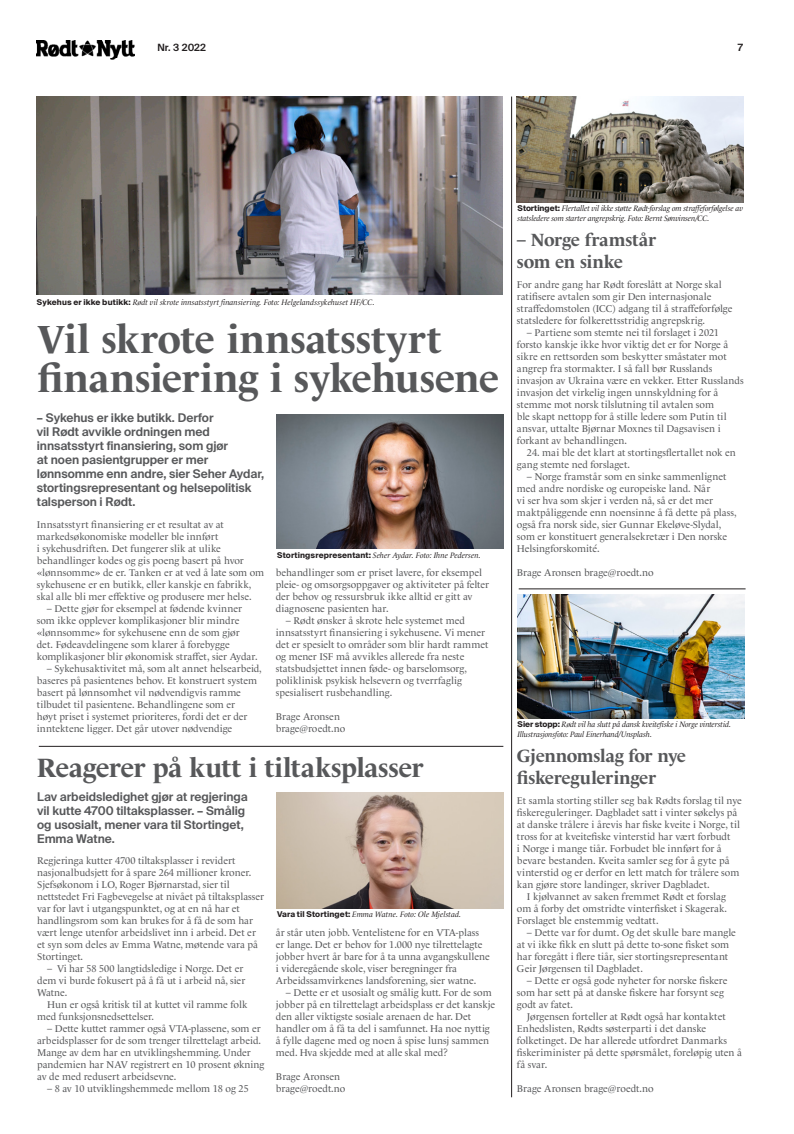
<style>
.page{position:relative;width:794px;height:1134px;background:#fff}
.page>*{position:absolute;margin:0;border:0;box-sizing:border-box;transform-origin:0 0}
.notis_STOR_overskrif{font:700 40px/39px "Le Monde Livre Std";letter-spacing:-.01em;color:#57585a}
.notis_STOR_overskrif-2{font:700 27px "Le Monde Livre Std";letter-spacing:-.015em;color:#57585a}
.NOTIS_OVERKRIFT{font:700 18px/22px "Le Monde Livre Std";letter-spacing:-.02em;color:#57585a}
.notis_ingress{font:600 12px/14px "Suisse Intl";letter-spacing:-.005em;color:#57585a}
.NOTIS_brød{font:10px/12px "Le Monde Livre Std";color:#57585a}
.t1{font:600 10px "Suisse Intl";letter-spacing:.005em;color:#231f20}
.bildetekst{font:italic 8px/9.6px "Le Monde Livre Std";letter-spacing:-.01em;color:#231f20}
.s1{font-family:"Suisse Intl";font-weight:700;font-style:normal}
</style>
<div class="page">
<img style="left:37px;top:41px;width:98px;height:18px">
<img style="left:37px;top:96px;width:465px;height:199px">
<hr style="left:511px;top:97px;width:1px;height:1000px;background:#231f20">
<hr style="left:519px;top:589px;width:226px;height:1px;background:#231f20">
<hr style="left:39px;top:746px;width:464px;height:1px;background:#231f20">
<img style="left:517px;top:96px;width:227px;height:106px">
<img style="left:276px;top:792px;width:227px;height:116px">
<img style="left:276px;top:414px;width:227px;height:135px">
<img style="left:517px;top:594px;width:227px;height:124px">
<p class="t1" style="left:157px;top:42px;width:50px">Nr. 3 2022</p>
<p class="t1" style="left:738px;top:42px;width:7px">7</p>
<p class="bildetekst" style="left:37px;top:297px;width:339px"><span class="s1">Sykehus er ikke butikk:</span> Rødt vil skrote innsatsstyrt finansiering. Foto: Helgelandssykehuset HF/CC.</p>
<p class="notis_STOR_overskrif" style="left:37px;top:320px;width:463px">Vil skrote innsatsstyrt finansiering i sykehusene</p>
<p class="notis_ingress" style="left:37px;top:411px;width:229px">– Sykehus er ikke butikk. Derfor<br>vil Rødt avvikle ordningen med innsatsstyrt finansiering, som gjør<br>at noen pasientgrupper er mer lønnsomme enn andre, sier Seher Aydar, stortingsrepresentant og helsepolitisk talsperson i Rødt.</p>
<p class="NOTIS_brød" style="left:37px;top:519px;width:229px">Innsatsstyrt finansiering er et resultat av at markedsøkonomiske modeller ble innført<br>i sykehusdriften. Det fungerer slik at ulike behandlinger kodes og gis poeng basert på hvor «lønnsomme» de er. Tanken er at ved å late som om sykehusene er en butikk, eller kanskje en fabrikk, skal alle bli mer effektive og produsere mer helse.</p>
<p class="NOTIS_brød" style="left:37px;top:603px;width:222px;text-indent:10px">– Dette gjør for eksempel at fødende kvinner som ikke opplever komplikasjoner blir mindre «lønnsomme» for sykehusene enn de som gjør det. Fødeavdelingene som klarer å forebygge komplikasjoner blir økonomisk straffet, sier Aydar.</p>
<p class="NOTIS_brød" style="left:37px;top:663px;width:226px;text-indent:10px">– Sykehusaktivitet må, som alt annet helsearbeid, baseres på pasientenes behov. Et konstruert system basert på lønnsomhet vil nødvendigvis ramme tilbudet til pasientene. Behandlingene som er<br>høyt priset i systemet prioriteres, fordi det er der inntektene ligger. Det går utover nødvendige</p>
<p class="bildetekst" style="left:277px;top:551px;width:205px"><span class="s1">Stortingsrepresentant:</span> Seher Aydar. Foto: Ihne Pedersen.</p>
<p class="NOTIS_brød" style="left:276px;top:567px;width:215px">behandlinger som er priset lavere, for eksempel pleie- og omsorgsoppgaver og aktiviteter på felter der behov og ressursbruk ikke alltid er gitt av diagnosene pasienten har.</p>
<p class="NOTIS_brød" style="left:276px;top:615px;width:214px;text-indent:10px">– Rødt ønsker å skrote hele systemet med innsatsstyrt finansiering i sykehusene. Vi mener det er spesielt to områder som blir hardt rammet og mener ISF må avvikles allerede fra neste statsbudsjettet innen føde- og barselomsorg, poliklinisk psykisk helsevern og tverrfaglig spesialisert rusbehandling.</p>
<p class="NOTIS_brød" style="left:276px;top:711px;width:66px">Brage Aronsen</p>
<p class="NOTIS_brød" style="left:276px;top:723px;width:71px">brage@roedt.no</p>
<p class="notis_STOR_overskrif-2" style="left:37px;top:751px;width:388px">Reagerer på kutt i tiltaksplasser</p>
<p class="notis_ingress" style="left:37px;top:790px;width:212px">Lav arbeidsledighet gjør at regjeringa vil kutte 4700 tiltaksplasser. – Smålig og usosialt, mener vara til Stortinget, Emma Watne.</p>
<p class="NOTIS_brød" style="left:37px;top:855px;width:228px">Regjeringa kutter 4700 tiltaksplasser i revidert nasjonalbudsjett for å spare 264 millioner kroner.<br>Sjefsøkonom i LO, Roger Bjørnarstad, sier til nettstedet Fri Fagbevegelse at nivået på tiltaksplasser var for lavt i utgangspunktet, og at en nå har et handlingsrom som kan brukes for å få de som har vært lenge utenfor arbeidslivet inn i arbeid. Det er et syn som deles av Emma Watne, møtende vara på Stortinget.</p>
<p class="NOTIS_brød" style="left:37px;top:963px;width:210px;text-indent:10px">– Vi har 58 500 langtidsledige i Norge. Det er dem vi burde fokusert på å få ut i arbeid nå, sier<br>Watne.</p>
<p class="NOTIS_brød" style="left:37px;top:999px;width:212px;text-indent:10px">Hun er også kritisk til at kuttet vil ramme folk med funksjonsnedsettelser.</p>
<p class="NOTIS_brød" style="left:37px;top:1023px;width:229px;text-indent:10px">– Dette kuttet rammer også VTA-plassene, som er arbeidsplasser for de som trenger tilrettelagt arbeid.<br>Mange av dem har en utviklingshemming. Under pandemien har NAV registrert en 10 prosent økning av de med redusert arbeidsevne.</p>
<p class="NOTIS_brød" style="left:47px;top:1083px;width:203px">– 8 av 10 utviklingshemmede mellom 18 og 25</p>
<p class="bildetekst" style="left:277px;top:909px;width:186px"><span class="s1">Vara til Stortinget:</span> Emma Watne. Foto: Ole Mjelstad.</p>
<p class="NOTIS_brød" style="left:276px;top:927px;width:215px">år står uten jobb. Ventelistene for en VTA-plass er lange. Det er behov for 1.000 nye tilrettelagte jobber hvert år bare for å ta unna avgangskullene i videregående skole, viser beregninger fra Arbeidssamvirkenes landsforening, sier watne.</p>
<p class="NOTIS_brød" style="left:276px;top:987px;width:221px;text-indent:10px">– Dette er et usosialt og smålig kutt. For de som jobber på en tilrettelagt arbeidsplass er det kanskje den aller viktigste sosiale arenaen de har. Det handler om å få ta del i samfunnet. Ha noe nyttig å fylle dagene med og noen å spise lunsj sammen med. Hva skjedde med at alle skal med?</p>
<p class="NOTIS_brød" style="left:276px;top:1071px;width:66px">Brage Aronsen</p>
<p class="NOTIS_brød" style="left:276px;top:1083px;width:71px">brage@roedt.no</p>
<p class="bildetekst" style="left:517px;top:204px;width:227px"><span class="s1">Stortinget:</span> Flertallet vil ikke støtte Rødt-forslag om straffeforfølgelse av statsledere som starter angrepskrig. Foto: Bernt Sønvinsen/CC.</p>
<p class="NOTIS_OVERKRIFT" style="left:517px;top:228px;width:141px">– Norge framstår som en sinke</p>
<p class="NOTIS_brød" style="left:517px;top:279px;width:217px">For andre gang har Rødt foreslått at Norge skal ratifisere avtalen som gir Den internasjonale straffedomstolen (ICC) adgang til å straffeforfølge statsledere for folkerettsstridig angrepskrig.</p>
<p class="NOTIS_brød" style="left:517px;top:327px;width:228px;text-indent:10px">– Partiene som stemte nei til forslaget i 2021 forsto kanskje ikke hvor viktig det er for Norge å sikre en rettsorden som beskytter småstater mot angrep fra stormakter. I så fall bør Russlands invasjon av Ukraina være en vekker. Etter Russlands invasjon det virkelig ingen unnskyldning for å stemme mot norsk tilslutning til avtalen som<br>ble skapt nettopp for å stille ledere som Putin til ansvar, uttalte Bjørnar Moxnes til Dagsavisen i forkant av behandlingen.</p>
<p class="NOTIS_brød" style="left:517px;top:447px;width:220px;text-indent:10px">24. mai ble det klart at stortingsflertallet nok en gang stemte ned forslaget.</p>
<p class="NOTIS_brød" style="left:517px;top:471px;width:221px;text-indent:10px">– Norge framstår som en sinke sammenlignet med andre nordiske og europeiske land. Når<br>vi ser hva som skjer i verden nå, så er det mer maktpåliggende enn noensinne å få dette på plass, også fra norsk side, sier Gunnar Ekeløve-Slydal, som er konstituert generalsekretær i Den norske Helsingforskomité.</p>
<p class="NOTIS_brød" style="left:517px;top:567px;width:138px">Brage Aronsen brage@roedt.no</p>
<p class="bildetekst" style="left:517px;top:720px;width:215px"><span class="s1">Sier stopp:</span> Rødt vil ha slutt på dansk kveitefiske i Norge vinterstid.<br>Illustrasjonsfoto: Paul Einerhand/Unsplash.</p>
<p class="NOTIS_OVERKRIFT" style="left:517px;top:745px;width:171px;line-height:21.7px">Gjennomslag for nye fiskereguleringer</p>
<p class="NOTIS_brød" style="left:517px;top:795px;width:226px">Et samla storting stiller seg bak Rødts forslag til nye fiskereguleringer. Dagbladet satt i vinter søkelys på at danske trålere i årevis har fiske kveite i Norge, til tross for at kveitefiske vinterstid har vært forbudt<br>i Norge i mange tiår. Forbudet ble innført for å bevare bestanden. Kveita samler seg for å gyte på vinterstid og er derfor en lett match for trålere som kan gjøre store landinger, skriver Dagbladet.</p>
<p class="NOTIS_brød" style="left:517px;top:891px;width:211px;text-align:justify;text-indent:10px">I kjølvannet av saken fremmet Rødt et forslag om å forby det omstridte vinterfisket i Skagerak.<br>Forslaget ble enstemmig vedtatt.</p>
<p class="NOTIS_brød" style="left:517px;top:927px;width:220px;text-indent:10px">– Dette var for dumt. Og det skulle bare mangle at vi ikke fikk en slutt på dette to-sone fisket som har foregått i flere tiår, sier stortingsrepresentant Geir Jørgensen til Dagbladet.</p>
<p class="NOTIS_brød" style="left:517px;top:975px;width:212px;text-indent:10px">– Dette er også gode nyheter for norske fiskere som har sett på at danske fiskere har forsynt seg godt av fatet.</p>
<p class="NOTIS_brød" style="left:517px;top:1011px;width:226px;text-indent:10px">Jørgensen forteller at Rødt også har kontaktet Enhedslisten, Rødts søsterparti i det danske folketinget. De har allerede utfordret Danmarks fiskeriminister på dette spørsmålet, foreløpig uten å få svar.</p>
<p class="NOTIS_brød" style="left:517px;top:1083px;width:138px">Brage Aronsen brage@roedt.no</p>
</div>
